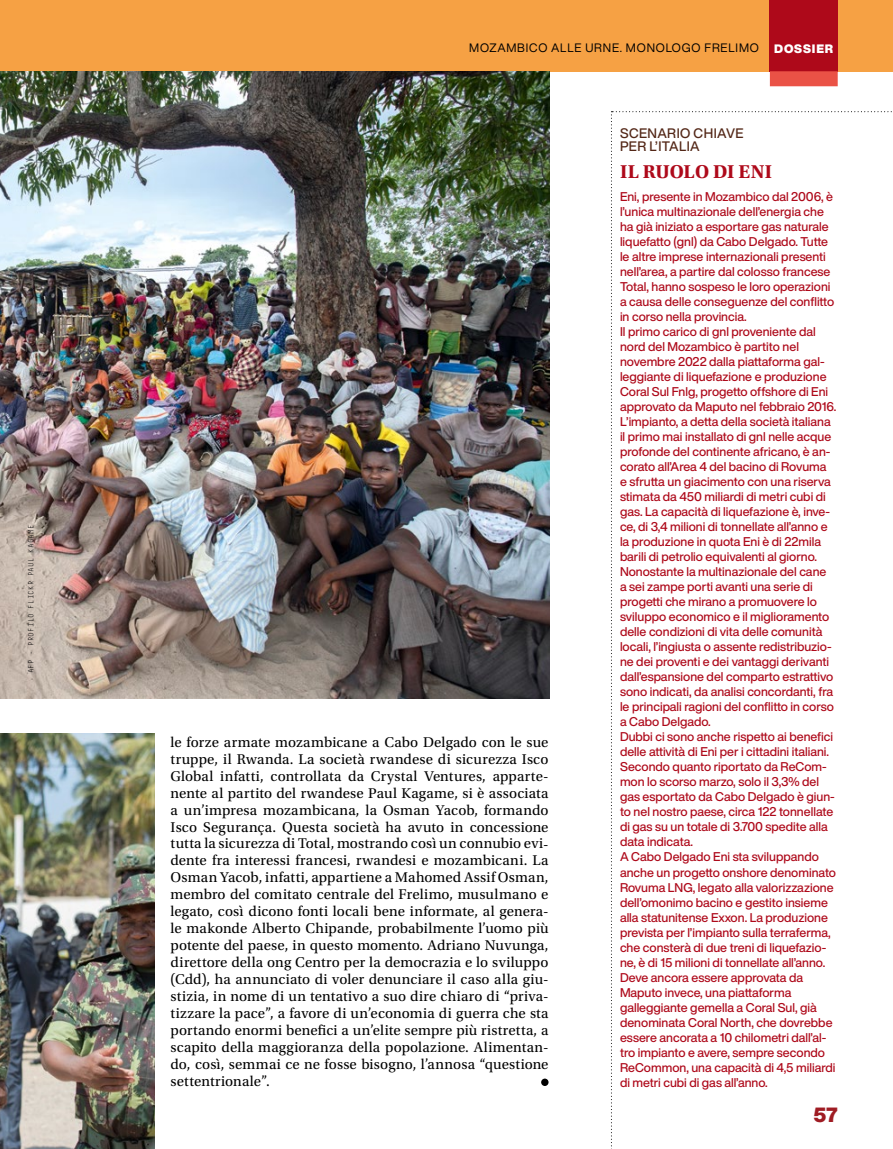
<style>
.page{position:relative;width:893px;height:1149px;background:#fff}
.page>*{position:absolute;margin:0;border:0;box-sizing:border-box;transform-origin:0 0}
.t1{font:900 20.25px "Helvetica Now Display";color:#9f1c23}
.t2{font:700 19.5px "Utopia Std";letter-spacing:.005em;color:#ae091a}
.t3{font:14.85px/17px "Utopia Std";letter-spacing:.01em;color:#000;text-align:justify}
.t4{font:500 13.5px/13.5px "Helvetica Now Display";letter-spacing:.025em;color:#532717}
.t5{font:500 12.45px/15px "Helvetica Now Display";color:#ae091a}
.t6{font:12px "Helvetica Now Display";letter-spacing:.07em;color:#000}
.t7{font:900 12px "Helvetica Now Display";letter-spacing:.07em;color:#fff}
.t8{font:300 7.5px "Decima Mono";letter-spacing:.03em;color:#000}
</style>
<div class="page">
<img style="left:0;top:733px;width:154px;height:415px">
<div style="left:0;top:0;width:893px;height:71px;background:#f6a144"></div>
<div style="left:770px;top:0;width:68px;height:71px;background:#ae091a"></div>
<div style="left:770px;top:71px;width:68px;height:15px;background:#ea5246"></div>
<div style="left:541px;top:1078px;width:8px;height:7px;background:#000;border-radius:50%"></div>
<img style="left:0;top:71px;width:550px;height:627px">
<p class="t8" style="left:27px;top:673px;width:150px;rotate:-90deg">AFP - PROFILO FLICKR PAUL KAGAME</p>
<p class="t6" style="left:469px;top:40px;width:291px">MOZAMBICO ALLE URNE. MONOLOGO FRELIMO</p>
<p class="t7" style="left:774px;top:41px;width:60px">DOSSIER</p>
<p class="t3" style="left:171px;top:733px;width:379px">le forze armate mozambicane a Cabo Delgado con le sue truppe, il Rwanda. La società rwandese di sicurezza Isco Global infatti, controllata da Crystal Ventures, apparte&shy;nente al partito del rwandese Paul Kagame, si è associata a un’impresa mozambicana, la Osman Yacob, formando Isco Segurança. Questa società ha avuto in concessione tutta la sicurezza di Total, mostrando così un connubio evi&shy;dente fra interessi francesi, rwandesi e mozambicani. La Osman Yacob, infatti, appartiene a Mahomed Assif Osman, membro del comitato centrale del Frelimo, musulmano e legato, così dicono fonti locali bene informate, al genera&shy;le makonde Alberto Chipande, probabilmente l’uomo più potente del paese, in questo momento. Adriano Nuvunga, direttore della ong Centro per la democrazia e lo sviluppo (Cdd), ha annunciato di voler denunciare il caso alla giu&shy;stizia, in nome di un tentativo a suo dire chiaro di “priva&shy;tizzare la pace”, a favore di un’economia di guerra che sta portando enormi benefici a un’elite sempre più ristretta, a scapito della maggioranza della popolazione. Alimentan&shy;do, così, semmai ce ne fosse bisogno, l’annosa “questione settentrionale”.</p>
<p class="t4" style="left:620px;top:126px;width:125px">SCENARIO CHIAVE<br>PER L’ITALIA</p>
<h2 class="t2" style="left:620px;top:161px;width:154px">IL RUOLO DI ENI</h2>
<p class="t5" style="left:620px;top:189px;width:218px">Eni, presente in Mozambico dal 2006, è l’unica multinazionale dell’energia che ha già iniziato a esportare gas naturale liquefatto (gnl) da Cabo Delgado. Tutte le altre imprese internazionali presenti nell’area, a partire dal colosso francese Total, hanno sospeso le loro operazioni a causa delle conseguenze del conflitto in corso nella provincia.<br>Il primo carico di gnl proveniente dal nord del Mozambico è partito nel novembre 2022 dalla piattaforma gal&shy;leggiante di liquefazione e produzione Coral Sul Fnlg, progetto offshore di Eni approvato da Maputo nel febbraio 2016.<br>L’impianto, a detta della società italiana il primo mai installato di gnl nelle acque profonde del continente africano, è an&shy;corato all’Area 4 del bacino di Rovuma e sfrutta un giacimento con una riserva stimata da 450 miliardi di metri cubi di gas. La capacità di liquefazione è, inve&shy;ce, di 3,4 milioni di tonnellate all’anno e la produzione in quota Eni è di 22mila barili di petrolio equivalenti al giorno.<br>Nonostante la multinazionale del cane<br>a sei zampe porti avanti una serie di progetti che mirano a promuovere lo sviluppo economico e il miglioramento delle condizioni di vita delle comunità locali, l’ingiusta o assente redistribuzio&shy;ne dei proventi e dei vantaggi derivanti dall’espansione del comparto estrattivo sono indicati, da analisi concordanti, fra le principali ragioni del conflitto in corso a Cabo Delgado.<br>Dubbi ci sono anche rispetto ai benefici delle attività di Eni per i cittadini italiani.<br>Secondo quanto riportato da ReCom&shy;mon lo scorso marzo, solo il 3,3% del gas esportato da Cabo Delgado è giun&shy;to nel nostro paese, circa 122 tonnellate di gas su un totale di 3.700 spedite alla data indicata.<br>A Cabo Delgado Eni sta sviluppando anche un progetto onshore denominato Rovuma LNG, legato alla valorizzazione dell’omonimo bacino e gestito insieme alla statunitense Exxon. La produzione prevista per l’impianto sulla terraferma, che consterà di due treni di liquefazio&shy;ne, è di 15 milioni di tonnellate all’anno.<br>Deve ancora essere approvata da Maputo invece, una piattaforma galleggiante gemella a Coral Sul, già denominata Coral North, che dovrebbe essere ancorata a 10 chilometri dall’al&shy;tro impianto e avere, sempre secondo ReCommon, una capacità di 4,5 miliardi di metri cubi di gas all’anno.</p>
<h1 class="t1" style="left:813px;top:1100px;width:26px">57</h1>
</div>
